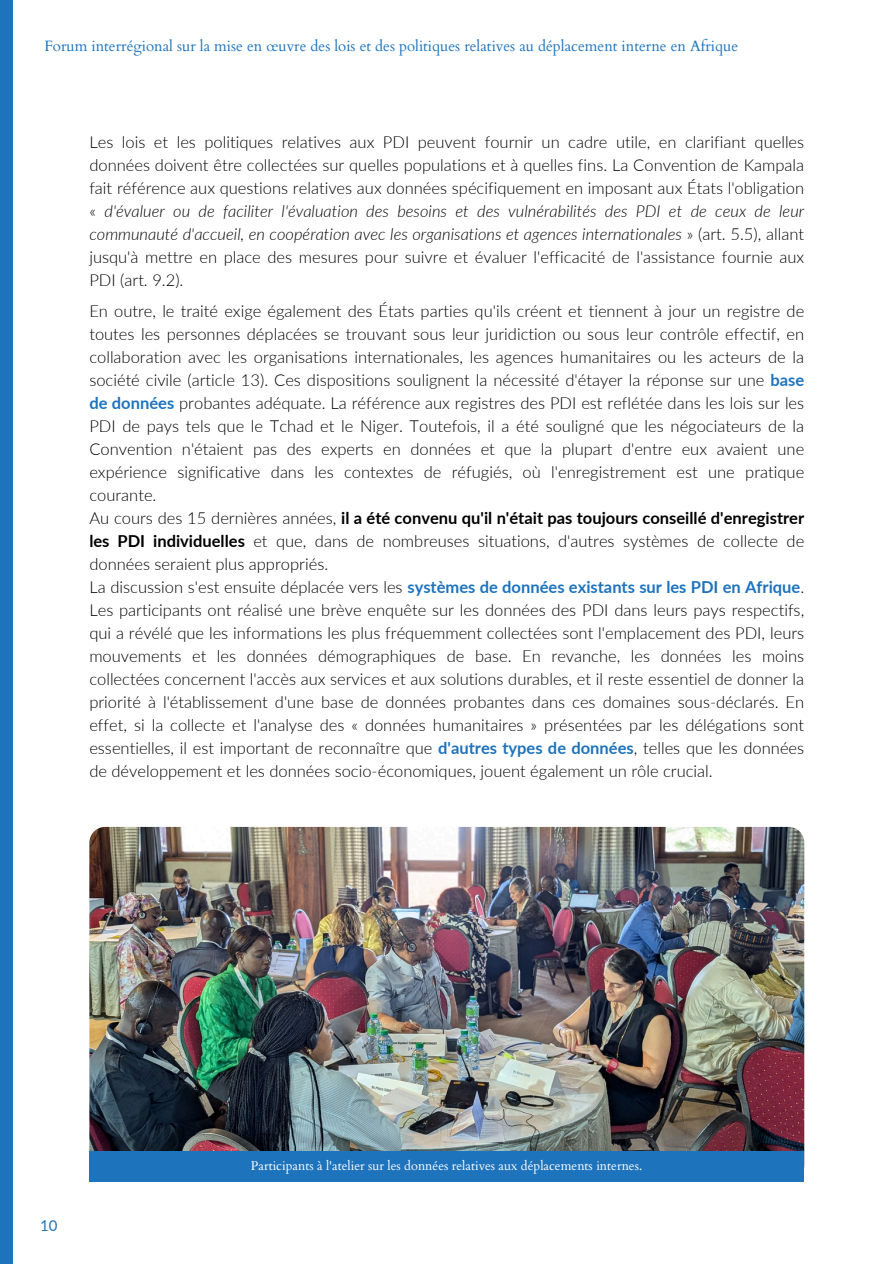
<style>
.page{position:relative;width:894px;height:1264px;background:#fff}
.page>*{position:absolute;margin:0;border:0;box-sizing:border-box;transform-origin:0 0}
.t1{font:300 16.5px/23px "Lato";color:#000;text-align:justify}
.t2{font:15px "Cardo";color:#1e73bd}
.t3{font:15px "Lato";color:#1e73bd}
.t4{font:12.75px "Cardo";color:#fff}
.s1{font-style:italic}
.s2{font-weight:700;color:#1e73bd}
.s3{font-weight:700}
</style>
<div class="page">
<img style="left:89px;top:827px;width:715px;height:354px;border-radius:16px">
<div style="left:89px;top:1151px;width:715px;height:30px;background:#1e73bd"></div>
<div style="left:0;top:0;width:13px;height:1263px;background:#1e73bd"></div>
<p class="t2" style="left:44px;top:36px;width:695px">Forum interrégional sur la mise en œuvre des lois et des politiques relatives au déplacement interne en Afrique</p>
<h1 class="t1" style="left:89px;top:130px;width:716px">Les lois et les politiques relatives aux PDI peuvent fournir un cadre utile, en clarifiant quelles données doivent être collectées sur quelles populations et à quelles fins. La Convention de Kampala fait référence aux questions relatives aux données spécifiquement en imposant aux États l'obligation « <span class="s1">d'évaluer ou de faciliter l'évaluation des besoins et des vulnérabilités des PDI et de ceux de leur communauté d'accueil, en coopération avec les organisations et agences internationales</span> » (art. 5.5), allant jusqu'à mettre en place des mesures pour suivre et évaluer l'efficacité de l'assistance fournie aux PDI (art. 9.2).</h1>
<h1 class="t1" style="left:89px;top:299px;width:716px;text-align:left">En outre, le traité exige également des États parties qu'ils créent et tiennent à jour un registre de toutes les personnes déplacées se trouvant sous leur juridiction ou sous leur contrôle effectif, en collaboration avec les organisations internationales, les agences humanitaires ou les acteurs de la société civile (article 13). Ces dispositions soulignent la nécessité d'étayer la réponse sur une <span class="s2">base de données</span> probantes adéquate. La référence aux registres des PDI est reflétée dans les lois sur les PDI de pays tels que le Tchad et le Niger. Toutefois, il a été souligné que les négociateurs de la Convention n'étaient pas des experts en données et que la plupart d'entre eux avaient une expérience significative dans les contextes de réfugiés, où l'enregistrement est une pratique courante.<br>Au cours des 15 dernières années, <span class="s3">il a été convenu qu'il n'était pas toujours conseillé d'enregistrer les PDI individuelles</span> et que, dans de nombreuses situations, d'autres systèmes de collecte de données seraient plus appropriés.<br>La discussion s'est ensuite déplacée vers les <span class="s2">systèmes de données existants sur les PDI en Afrique</span>.<br>Les participants ont réalisé une brève enquête sur les données des PDI dans leurs pays respectifs, qui a révélé que les informations les plus fréquemment collectées sont l'emplacement des PDI, leurs mouvements et les données démographiques de base. En revanche, les données les moins collectées concernent l'accès aux services et aux solutions durables, et il reste essentiel de donner la priorité à l'établissement d'une base de données probantes dans ces domaines sous-déclarés. En effet, si la collecte et l'analyse des « données humanitaires » présentées par les délégations sont essentielles, il est important de reconnaître que <span class="s2">d'autres types de données</span>, telles que les données de développement et les données socio-économiques, jouent également un rôle crucial.</h1>
<p class="t3" style="left:40px;top:1216px;width:19px">10</p>
<h1 class="t4" style="left:251px;top:1157px;width:392px">Participants à l'atelier sur les données relatives aux déplacements internes.</h1>
</div>
